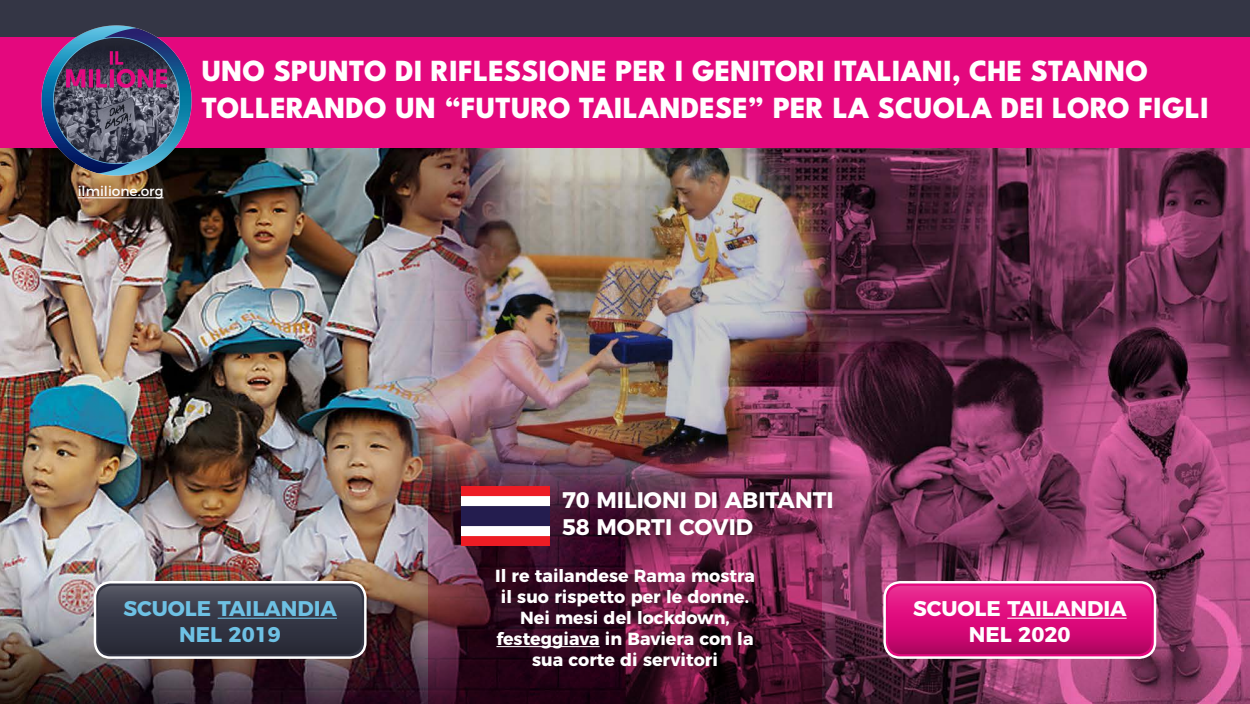
<style>
.page{position:relative;width:1250px;height:704px;background:#fff}
.page>*{position:absolute;margin:0;border:0;box-sizing:border-box;transform-origin:0 0}
.t1{font:800 30.62px/36.8px "League Spartan";color:#fff}
.t2{font:700 22.5px/27px "Montserrat";color:#fff}
.t3{font:700 21.25px/25.5px "Montserrat";color:#6ec1e4;text-align:center}
.t4{font:700 21.25px/25.5px "Montserrat";color:#fff;text-align:center}
.t5{font:700 17.5px/21px "Montserrat";color:#fff;text-align:center}
.t6{font:13.75px "Montserrat";color:#fff}
</style>
<div class="page">
<div style="left:0;top:0;width:1250px;height:703px;background:#343645"></div>
<img style="left:0;top:147px;width:1250px;height:556px">
<div style="left:0;top:37px;width:1250px;height:110px;background:#e4087e"></div>
<img style="left:428px;top:412px;width:394px;height:291px">
<svg style="left:95px;top:582px;width:270px;height:75px"></svg>
<div style="left:94px;top:580px;width:273px;height:78px;border:2px solid #fff;border-radius:15px"></div>
<div style="left:98px;top:585px;width:264px;height:68px;background:linear-gradient(to bottom,#505260,#232532);border-radius:14px"></div>
<hr style="left:218px;top:617px;width:119px;height:1px;background:#6ec1e4">
<svg style="left:885px;top:582px;width:270px;height:75px"></svg>
<div style="left:883px;top:580px;width:273px;height:78px;border:2px solid #fff;border-radius:15px"></div>
<svg style="left:888px;top:585px;width:264px;height:68px;background:#d7127c"></svg>
<hr style="left:1007px;top:617px;width:120px;height:1px;background:#fff">
<hr style="left:496px;top:645px;width:104px;height:1px;background:#fff">
<img style="left:461px;top:486px;width:88px;height:59px">
<img style="left:42px;top:25px;width:150px;height:150px">
<hr style="left:78px;top:197px;width:86px;height:1px;background:#fff">
<p class="t6" style="left:78px;top:180px;width:87px">ilmilione.org</p>
<h1 class="t1" style="left:202px;top:52px;width:1009px">UNO SPUNTO DI RIFLESSIONE PER I GENITORI ITALIANI, CHE STANNO<br>TOLLERANDO UN “FUTURO TAILANDESE” PER LA SCUOLA DEI LORO FIGLI</h1>
<p class="t2" style="left:562px;top:484px;width:273px">70 MILIONI DI ABITANTI<br>58 MORTI COVID</p>
<p class="t5" style="left:495px;top:563px;width:261px">Il re tailandese Rama mostra il suo rispetto per le donne.<br>Nei mesi del lockdown, festeggiava in Baviera con la sua corte di servitori</p>
<p class="t3" style="left:123px;top:593px;width:215px">SCUOLE TAILANDIA<br>NEL 2019</p>
<p class="t4" style="left:913px;top:593px;width:215px">SCUOLE TAILANDIA<br>NEL 2020</p>
</div>
